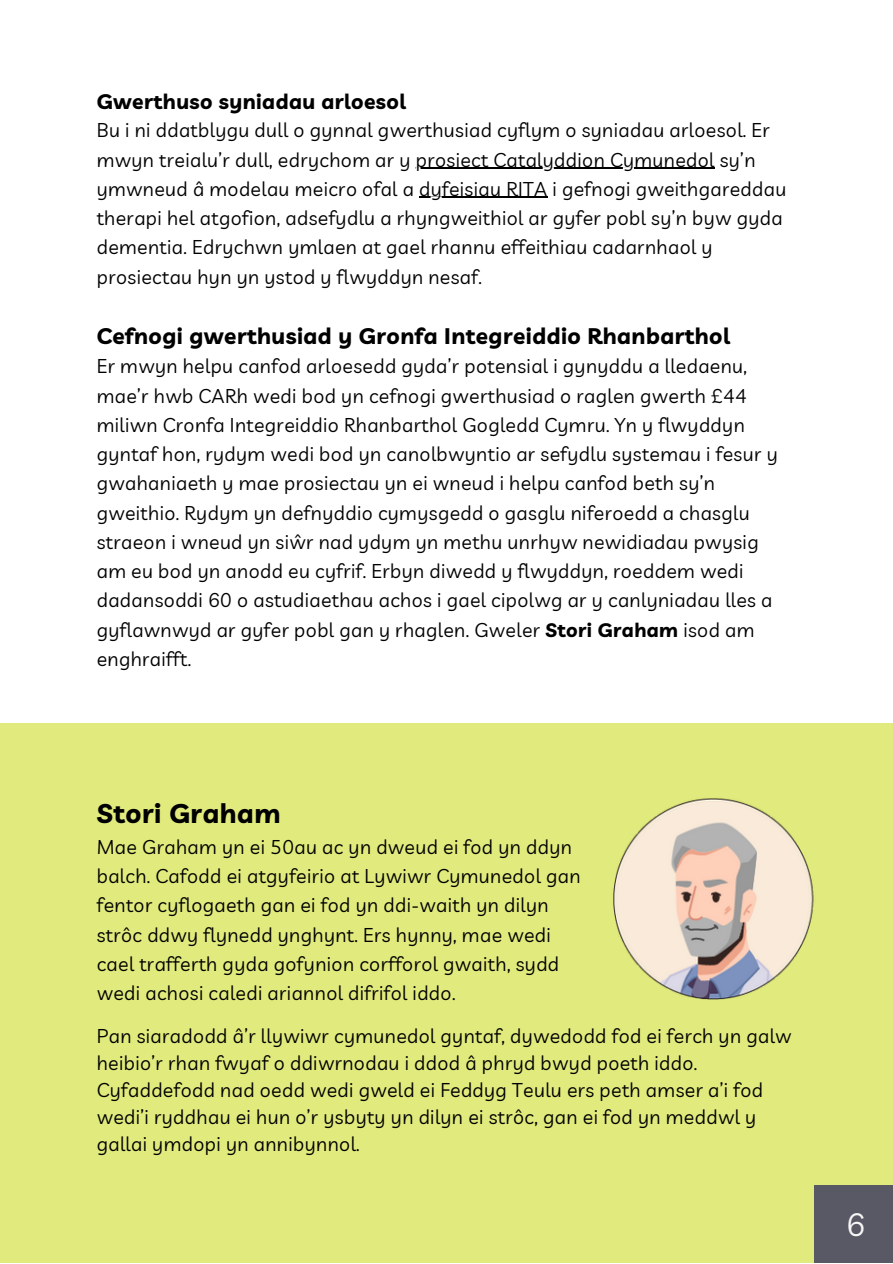
<style>
.page{position:relative;width:893px;height:1264px;background:#fff}
.page>*{position:absolute;margin:0;border:0;box-sizing:border-box;transform-origin:0 0}
.t1{font:31.5px "Livvic";color:#f7f6f6}
.t2{font:700 27px "Livvic";letter-spacing:.02em;color:#000}
.t3{font:700 22.5px "Livvic";letter-spacing:.02em;color:#000}
.t4{font:700 21px "Livvic";letter-spacing:.02em;color:#000}
.t5{font:19.5px/29.2px "Livvic";letter-spacing:.02em;color:#000}
.s1{font-weight:700}
</style>
<div class="page">
<div style="left:0;top:723px;width:892px;height:539px;background:#e1ea7c"></div>
<div style="left:813px;top:1184px;width:79px;height:78px;background:#585965"></div>
<hr style="left:415px;top:168px;width:299px;height:1px;background:#000">
<hr style="left:419px;top:197px;width:128px;height:1px;background:#000">
<img style="left:613px;top:798px;width:201px;height:201px">
<p class="t4" style="left:97px;top:88px;width:310px">Gwerthuso syniadau arloesol</p>
<p class="t5" style="left:97px;top:115px;width:691px">Bu i ni ddatblygu dull o gynnal gwerthusiad cyflym o syniadau arloesol. Er mwyn treialu’r dull, edrychom ar y prosiect Catalyddion Cymunedol sy’n ymwneud â modelau meicro ofal a dyfeisiau RITA i gefnogi gweithgareddau therapi hel atgofion, adsefydlu a rhyngweithiol ar gyfer pobl sy’n byw gyda dementia. Edrychwn ymlaen at gael rhannu effeithiau cadarnhaol y prosiectau hyn yn ystod y flwyddyn nesaf.</p>
<p class="t3" style="left:97px;top:321px;width:634px">Cefnogi gwerthusiad y Gronfa Integreiddio Rhanbarthol</p>
<p class="t5" style="left:97px;top:351px;width:682px">Er mwyn helpu canfod arloesedd gyda’r potensial i gynyddu a lledaenu, mae’r hwb CARh wedi bod yn cefnogi gwerthusiad o raglen gwerth £44 miliwn Cronfa Integreiddio Rhanbarthol Gogledd Cymru. Yn y flwyddyn gyntaf hon, rydym wedi bod yn canolbwyntio ar sefydlu systemau i fesur y gwahaniaeth y mae prosiectau yn ei wneud i helpu canfod beth sy’n gweithio. Rydym yn defnyddio cymysgedd o gasglu niferoedd a chasglu straeon i wneud yn siŵr nad ydym yn methu unrhyw newidiadau pwysig am eu bod yn anodd eu cyfrif. Erbyn diwedd y flwyddyn, roeddem wedi dadansoddi 60 o astudiaethau achos i gael cipolwg ar y canlyniadau lles a gyflawnwyd ar gyfer pobl gan y rhaglen. Gweler <span class="s1">Stori Graham</span> isod am enghraifft.</p>
<p class="t2" style="left:97px;top:795px;width:185px">Stori Graham</p>
<p class="t5" style="left:97px;top:832px;width:485px">Mae Graham yn ei 50au ac yn dweud ei fod yn ddyn balch. Cafodd ei atgyfeirio at Lywiwr Cymunedol gan fentor cyflogaeth gan ei fod yn ddi-waith yn dilyn strôc ddwy flynedd ynghynt. Ers hynny, mae wedi cael trafferth gyda gofynion corfforol gwaith, sydd wedi achosi caledi ariannol difrifol iddo.</p>
<p class="t5" style="left:97px;top:1022px;width:696px;line-height:27px">Pan siaradodd â’r llywiwr cymunedol gyntaf, dywedodd fod ei ferch yn galw heibio’r rhan fwyaf o ddiwrnodau i ddod â phryd bwyd poeth iddo.<br>Cyfaddefodd nad oedd wedi gweld ei Feddyg Teulu ers peth amser a’i fod wedi’i ryddhau ei hun o’r ysbyty yn dilyn ei strôc, gan ei fod yn meddwl y gallai ymdopi yn annibynnol.</p>
<p class="t1" style="left:846px;top:1203px;width:20px">6</p>
</div>
